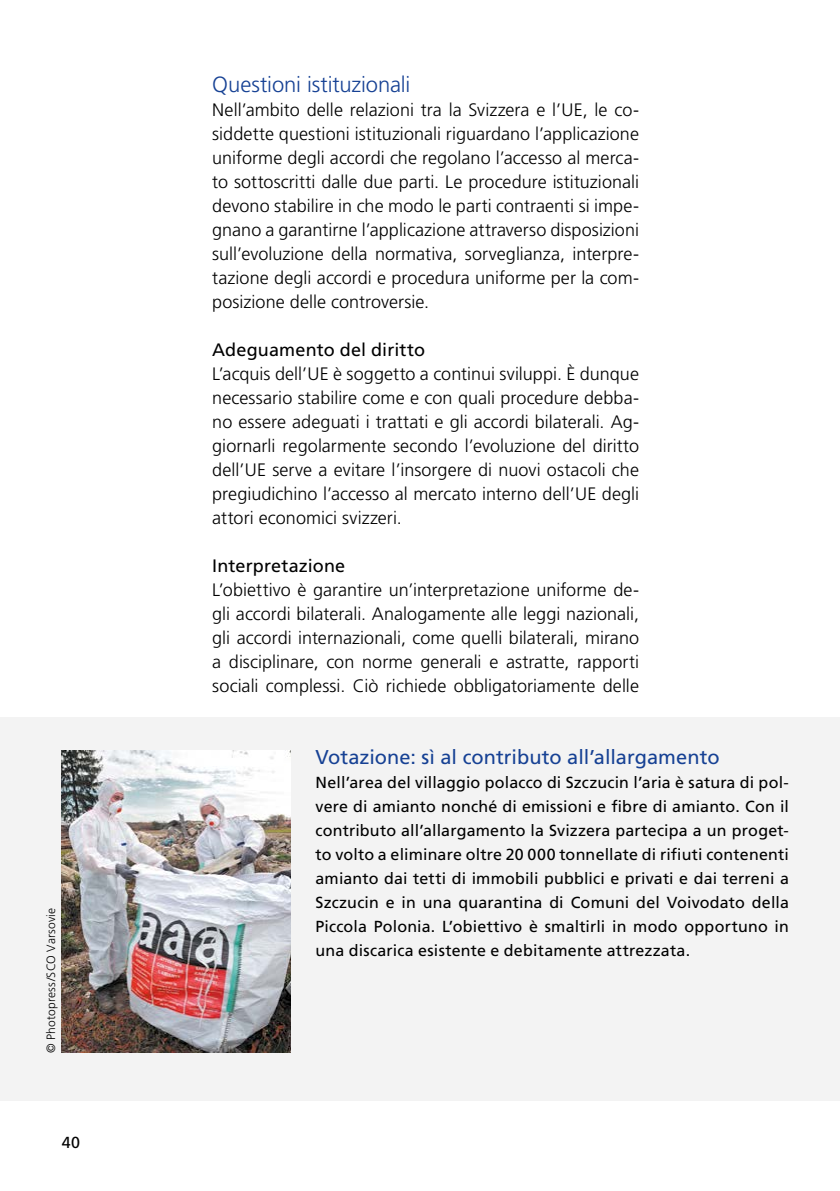
<style>
.page{position:relative;width:840px;height:1191px;background:#fff}
.page>*{position:absolute;margin:0;border:0;box-sizing:border-box;transform-origin:0 0}
._3_Titel_Glossar{font:300 22px "Frutiger LT Pro";letter-spacing:-.005em;color:#164194}
._5_1_Kasten_Titel{font:20px "Frutiger LT Pro";color:#164194}
._4_Fliesstext{font:300 18px/24px "Frutiger LT Pro";letter-spacing:.005em;color:#000;text-align:justify}
._3_Untertitel_Glossa{font:18px "Frutiger LT Pro";letter-spacing:.005em;color:#000}
._5_2_Kasten_Text{font:16px/24px "Frutiger LT Pro";letter-spacing:.01em;color:#000;text-align:justify}
._7_Copyright{font:300 12px "Frutiger LT Pro";letter-spacing:.02em;color:#000}
</style>
<div class="page">
<div style="left:0;top:716px;width:839px;height:384px;background:#f3f3f3"></div>
<img style="left:62px;top:750px;width:229px;height:302px">
<p class="_7_Copyright" style="left:44px;top:1052px;width:147px;rotate:-90deg">© Photopress/SCO Varsovie</p>
<p class="_5_2_Kasten_Text" style="left:62px;top:1131px;width:20px">40</p>
<p class="_3_Titel_Glossar" style="left:212px;top:72px;width:199px">Questioni istituzionali</p>
<p class="_4_Fliesstext" style="left:212px;top:98px;width:428px">Nell’ambito delle relazioni tra la Svizzera e l’UE, le co&shy;siddette questioni istituzionali riguardano l’applicazione uniforme degli accordi che regolano l’accesso al merca&shy;to sottoscritti dalle due parti. Le procedure istituzionali devono stabilire in che modo le parti contraenti si impe&shy;gnano a garantirne l’applicazione attraverso disposizioni sull’evoluzione della normativa, sorveglianza, interpre&shy;tazione degli accordi e procedura uniforme per la com&shy;posizione delle controversie.</p>
<p class="_3_Untertitel_Glossa" style="left:212px;top:339px;width:214px">Adeguamento del diritto</p>
<p class="_4_Fliesstext" style="left:212px;top:362px;width:428px">L’acquis dell’UE è soggetto a continui sviluppi. È dunque necessario stabilire come e con quali procedure debba&shy;no essere adeguati i trattati e gli accordi bilaterali. Ag&shy;giornarli regolarmente secondo l’evoluzione del diritto dell’UE serve a evitare l’insorgere di nuovi ostacoli che pregiudichino l’accesso al mercato interno dell’UE degli attori economici svizzeri.</p>
<p class="_3_Untertitel_Glossa" style="left:212px;top:555px;width:134px">Interpretazione</p>
<p class="_4_Fliesstext" style="left:212px;top:578px;width:428px">L’obiettivo è garantire un’interpretazione uniforme de&shy;gli accordi bilaterali. Analogamente alle leggi nazionali, gli accordi internazionali, come quelli bilaterali, mirano a disciplinare, con norme generali e astratte, rapporti sociali complessi. Ciò richiede obbligatoriamente delle</p>
<p class="_5_1_Kasten_Titel" style="left:315px;top:745px;width:405px">Votazione: sì al contributo all’allargamento</p>
<p class="_5_2_Kasten_Text" style="left:315px;top:771px;width:474px">Nell’area del villaggio polacco di Szczucin l’aria è satura di pol&shy;vere di amianto nonché di emissioni e fibre di amianto. Con il contributo all’allargamento la Svizzera partecipa a un proget&shy;to volto a eliminare oltre 20 000 tonnellate di rifiuti contenenti amianto dai tetti di immobili pubblici e privati e dai terreni a Szczucin e in una quarantina di Comuni del Voivodato della Piccola Polonia. L’obiettivo è smaltirli in modo opportuno in una discarica esistente e debitamente attrezzata.</p>
</div>
